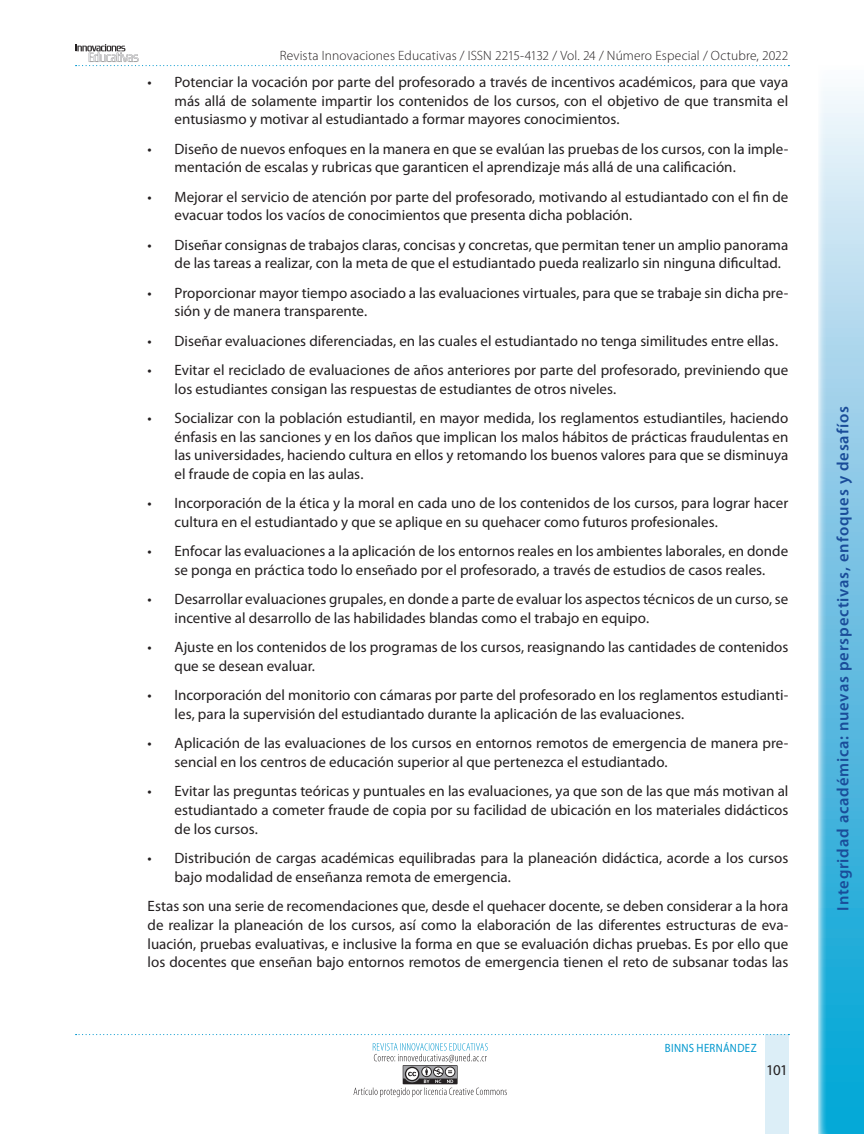
<style>
.page{position:relative;width:864px;height:1134px;background:#fff}
.page>*{position:absolute;margin:0;border:0;box-sizing:border-box;transform-origin:0 0}
.t1{font:600 16.5px "Myriad Pro";letter-spacing:.05em;color:#1a4c99}
.t2{font:15px/18.8px "Myriad Pro";color:#231f20}
.t3{font:300 13.5px "Myriad Pro";letter-spacing:.01em;color:#231f20}
.t4{font:12px "Myriad Pro";letter-spacing:.03em;color:#0097ce;scale:.9 1}
</style>
<div class="page">
<svg style="left:76px;top:44px;width:713px;height:22px"></svg>
<div style="left:765px;top:1034px;width:23px;height:100px;background:#dceef7"></div>
<svg style="left:76px;top:1034px;width:713px;height:1px"></svg>
<svg style="left:354px;top:1043px;width:153px;height:54px"></svg>
<svg style="left:818px;top:91px;width:46px;height:1043px;background:#79c7e6"></svg>
<p class="t3" style="left:280px;top:48px;width:510px">Revista Innovaciones Educativas / ISSN 2215-4132 / Vol. 24 / Número Especial / Octubre, 2022</p>
<p class="t2" style="left:175px;top:73px;width:615px;text-align:justify;text-indent:-27px">• Potenciar la vocación por parte del profesorado a través de incentivos académicos, para que vaya más allá de solamente impartir los contenidos de los cursos, con el objetivo de que transmita el entusiasmo y motivar al estudiantado a formar mayores conocimientos.</p>
<p class="t2" style="left:175px;top:139px;width:615px;text-indent:-27px">• Diseño de nuevos enfoques en la manera en que se evalúan las pruebas de los cursos, con la imple&shy;mentación de escalas y rubricas que garanticen el aprendizaje más allá de una calificación.</p>
<p class="t2" style="left:175px;top:187px;width:615px;text-indent:-27px">• Mejorar el servicio de atención por parte del profesorado, motivando al estudiantado con el fin de evacuar todos los vacíos de conocimientos que presenta dicha población.</p>
<p class="t2" style="left:175px;top:235px;width:615px;text-indent:-27px">• Diseñar consignas de trabajos claras, concisas y concretas, que permitan tener un amplio panorama de las tareas a realizar, con la meta de que el estudiantado pueda realizarlo sin ninguna dificultad.</p>
<p class="t2" style="left:175px;top:283px;width:615px;text-indent:-27px">• Proporcionar mayor tiempo asociado a las evaluaciones virtuales, para que se trabaje sin dicha pre&shy;sión y de manera transparente.</p>
<p class="t2" style="left:148px;top:331px;width:632px">• Diseñar evaluaciones diferenciadas, en las cuales el estudiantado no tenga similitudes entre ellas.</p>
<p class="t2" style="left:175px;top:361px;width:615px;text-indent:-27px">• Evitar el reciclado de evaluaciones de años anteriores por parte del profesorado, previniendo que los estudiantes consigan las respuestas de estudiantes de otros niveles.</p>
<p class="t2" style="left:175px;top:409px;width:615px;text-align:justify;text-indent:-27px">• Socializar con la población estudiantil, en mayor medida, los reglamentos estudiantiles, haciendo énfasis en las sanciones y en los daños que implican los malos hábitos de prácticas fraudulentas en las universidades, haciendo cultura en ellos y retomando los buenos valores para que se disminuya el fraude de copia en las aulas.</p>
<p class="t2" style="left:175px;top:494px;width:615px;text-indent:-27px">• Incorporación de la ética y la moral en cada uno de los contenidos de los cursos, para lograr hacer cultura en el estudiantado y que se aplique en su quehacer como futuros profesionales.</p>
<p class="t2" style="left:148px;top:542px;width:642px;text-align:center">• Enfocar las evaluaciones a la aplicación de los entornos reales en los ambientes laborales, en donde se ponga en práctica todo lo enseñado por el profesorado, a través de estudios de casos reales.</p>
<p class="t2" style="left:175px;top:590px;width:615px;text-indent:-27px">• Desarrollar evaluaciones grupales, en donde a parte de evaluar los aspectos técnicos de un curso, se incentive al desarrollo de las habilidades blandas como el trabajo en equipo.</p>
<p class="t2" style="left:175px;top:638px;width:615px;text-indent:-27px">• Ajuste en los contenidos de los programas de los cursos, reasignando las cantidades de contenidos que se desean evaluar.</p>
<p class="t2" style="left:175px;top:686px;width:615px;text-indent:-27px">• Incorporación del monitorio con cámaras por parte del profesorado en los reglamentos estudianti&shy;les, para la supervisión del estudiantado durante la aplicación de las evaluaciones.</p>
<p class="t2" style="left:175px;top:734px;width:615px;text-indent:-27px">• Aplicación de las evaluaciones de los cursos en entornos remotos de emergencia de manera pre&shy;sencial en los centros de educación superior al que pertenezca el estudiantado.</p>
<p class="t2" style="left:175px;top:782px;width:615px;text-align:justify;text-indent:-27px">• Evitar las preguntas teóricas y puntuales en las evaluaciones, ya que son de las que más motivan al estudiantado a cometer fraude de copia por su facilidad de ubicación en los materiales didácticos de los cursos.</p>
<p class="t2" style="left:175px;top:849px;width:615px;text-indent:-27px">• Distribución de cargas académicas equilibradas para la planeación didáctica, acorde a los cursos bajo modalidad de enseñanza remota de emergencia.</p>
<p class="t2" style="left:148px;top:897px;width:642px;text-align:justify">Estas son una serie de recomendaciones que, desde el quehacer docente, se deben considerar a la hora de realizar la planeación de los cursos, así como la elaboración de las diferentes estructuras de eva&shy;luación, pruebas evaluativas, e inclusive la forma en que se evaluación dichas pruebas. Es por ello que los docentes que enseñan bajo entornos remotos de emergencia tienen el reto de subsanar todas las</p>
<p class="t4" style="left:665px;top:1041px;width:103px">BINNS HERNÁNDEZ</p>
<p class="t2" style="left:766px;top:1060px;width:23px">101</p>
<p class="t1" style="left:834px;top:911px;width:506px;rotate:-90deg">Integridad académica: nuevas perspectivas, enfoques y desafíos</p>
</div>
